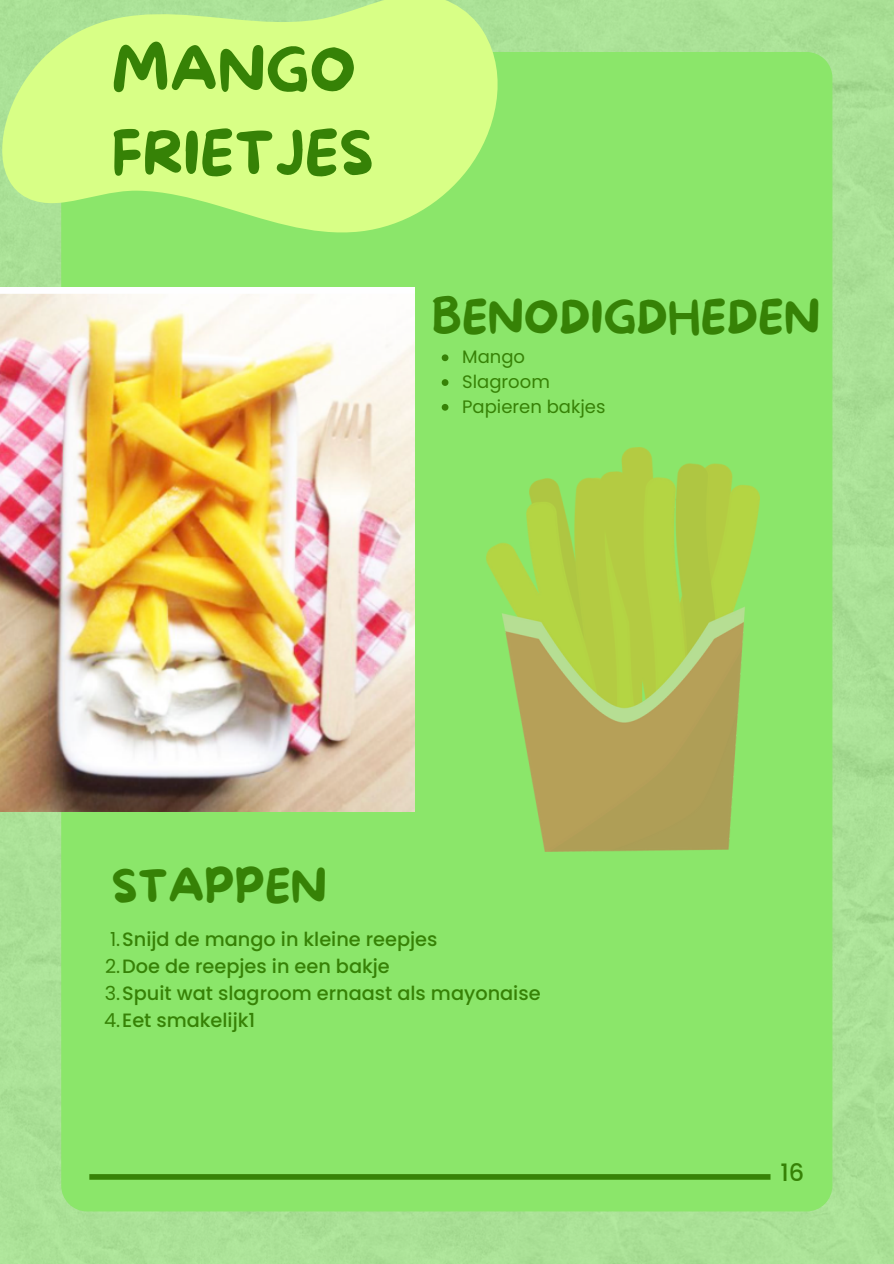
<style>
.page{position:relative;width:894px;height:1264px;background:#fff}
.page>*{position:absolute;margin:0;border:0;box-sizing:border-box;transform-origin:0 0}
.t1{font:60px/83.2px "More Sugar";color:#368206}
.t2{font:45.3px "More Sugar";color:#368206}
.t3{font:500 24px "Poppins";color:#368206}
.t4{font:500 19.35px "Poppins";color:#368206}
.t5{font:18px "Poppins";color:#368206}
.s1{font-weight:400}
</style>
<div class="page">
<div style="left:0;top:0;width:893px;height:1263px;background:#aae196"></div>
<div style="left:61px;top:52px;width:771px;height:1159px;background:#8be66a"></div>
<div style="left:89px;top:1174px;width:681px;height:5px;background:#368206"></div>
<svg style="left:0;top:0;width:509px;height:236px;fill:#d8ff86"></svg>
<img style="left:0;top:287px;width:414px;height:524px">
<img style="left:486px;top:447px;width:273px;height:404px">
<svg style="left:441px;top:354px;width:7px;height:7px"></svg>
<svg style="left:441px;top:379px;width:7px;height:7px"></svg>
<svg style="left:441px;top:404px;width:7px;height:6px"></svg>
<h2 class="t1" style="left:111px;top:31px;width:264px">MANGO<br>FRIETJES</h2>
<h1 class="t2" style="left:431px;top:292px;width:390px">BENODIGDHEDEN</h1>
<h2 class="t5" style="left:462px;top:344px;width:64px">Mango</h2>
<p class="t5" style="left:462px;top:369px;width:89px">Slagroom</p>
<p class="t5" style="left:462px;top:394px;width:145px">Papieren bakjes</p>
<p class="t2" style="left:111px;top:861px;width:217px">STAPPEN</p>
<p class="t4" style="left:110px;top:925px;width:329px"><span class="s1">1.</span>Snijd de mango in kleine reepjes</p>
<p class="t4" style="left:105px;top:952px;width:286px"><span class="s1">2.</span>Doe de reepjes in een bakje</p>
<p class="t4" style="left:105px;top:979px;width:437px"><span class="s1">3.</span>Spuit wat slagroom ernaast als mayonaise</p>
<p class="t4" style="left:104px;top:1006px;width:153px"><span class="s1">4.</span>Eet smakelijk1</p>
<p class="t3" style="left:780px;top:1156px;width:25px">16</p>
</div>
